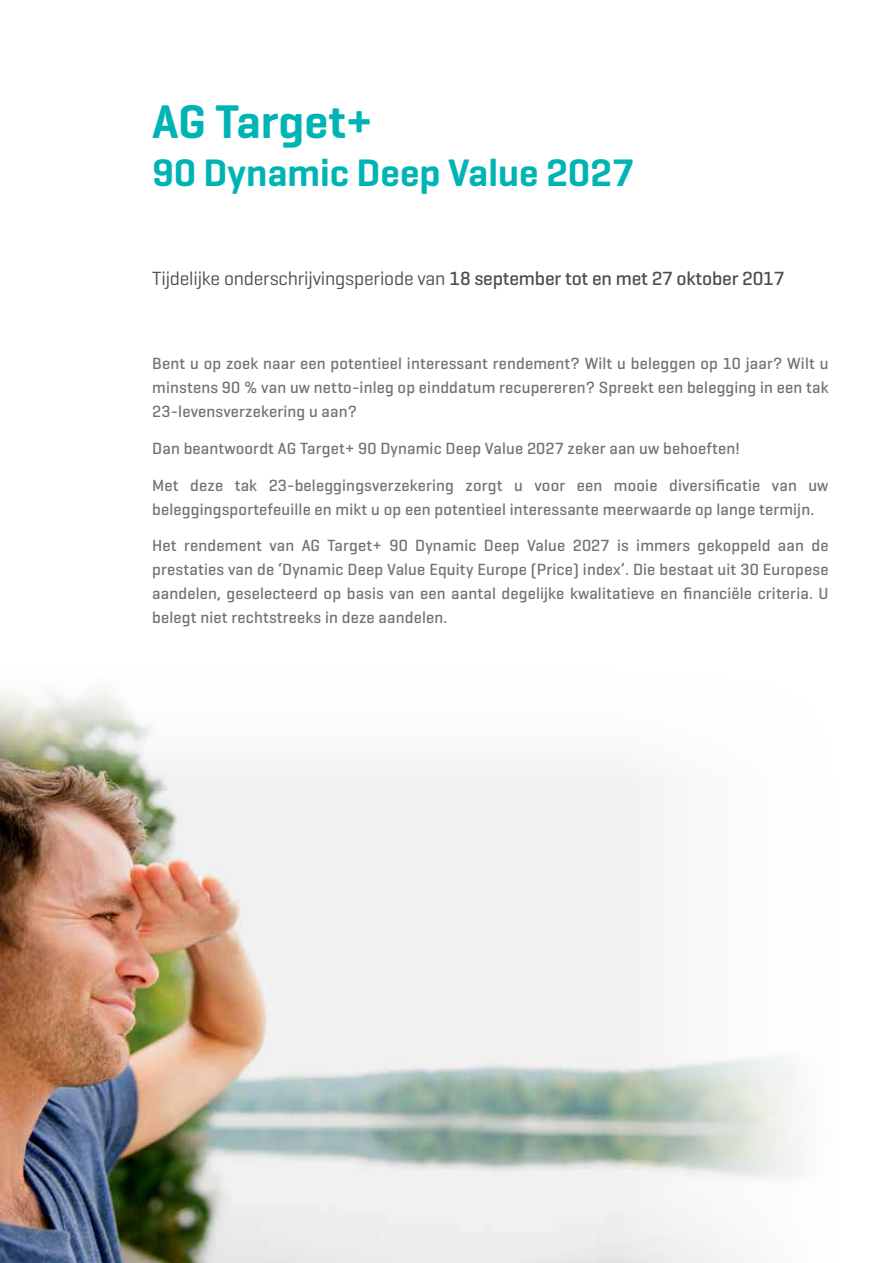
<style>
.page{position:relative;width:893px;height:1263px;background:#fff}
.page>*{position:absolute;margin:0;border:0;box-sizing:border-box;transform-origin:0 0}
.t1{font:600 48px "Geogrotesque";color:#00b3b5}
.t2{font:600 39px "Geogrotesque";color:#00b3b5}
.t3{font:19.5px "Geogrotesque";letter-spacing:-.01em;color:#4d4d4f}
.t4{font:500 16.5px/24px "Geogrotesque";letter-spacing:.01em;color:#717275;text-align:justify}
.s1{font-weight:500}
</style>
<div class="page">
<img style="left:0;top:691px;width:804px;height:572px">
<h1 class="t1" style="left:152px;top:92px;width:222px">AG Target+</h1>
<h2 class="t2" style="left:152px;top:148px;width:483px">90 Dynamic Deep Value 2027</h2>
<p class="t3" style="left:152px;top:266px;width:634px">Tijdelijke onderschrijvingsperiode van <span class="s1">18 september tot en met 27 oktober 2017</span></p>
<p class="t4" style="left:152px;top:351px;width:678px">Bent u op zoek naar een potentieel interessant rendement? Wilt u beleggen op 10 jaar? Wilt u minstens 90 % van uw netto-inleg op einddatum recupereren? Spreekt een belegging in een tak 23-levensverzekering u aan?</p>
<p class="t4" style="left:152px;top:436px;width:589px">Dan beantwoordt AG Target+ 90 Dynamic Deep Value 2027 zeker aan uw behoeften!</p>
<p class="t4" style="left:152px;top:473px;width:678px">Met deze tak 23-beleggingsverzekering zorgt u voor een mooie diversificatie van uw beleggingsportefeuille en mikt u op een potentieel interessante meerwaarde op lange termijn.</p>
<p class="t4" style="left:152px;top:533px;width:678px">Het rendement van AG Target+ 90 Dynamic Deep Value 2027 is immers gekoppeld aan de prestaties van de ‘Dynamic Deep Value Equity Europe (Price) index’. Die bestaat uit 30 Europese aandelen, geselecteerd op basis van een aantal degelijke kwalitatieve en financiële criteria. U belegt niet rechtstreeks in deze aandelen.</p>
</div>
